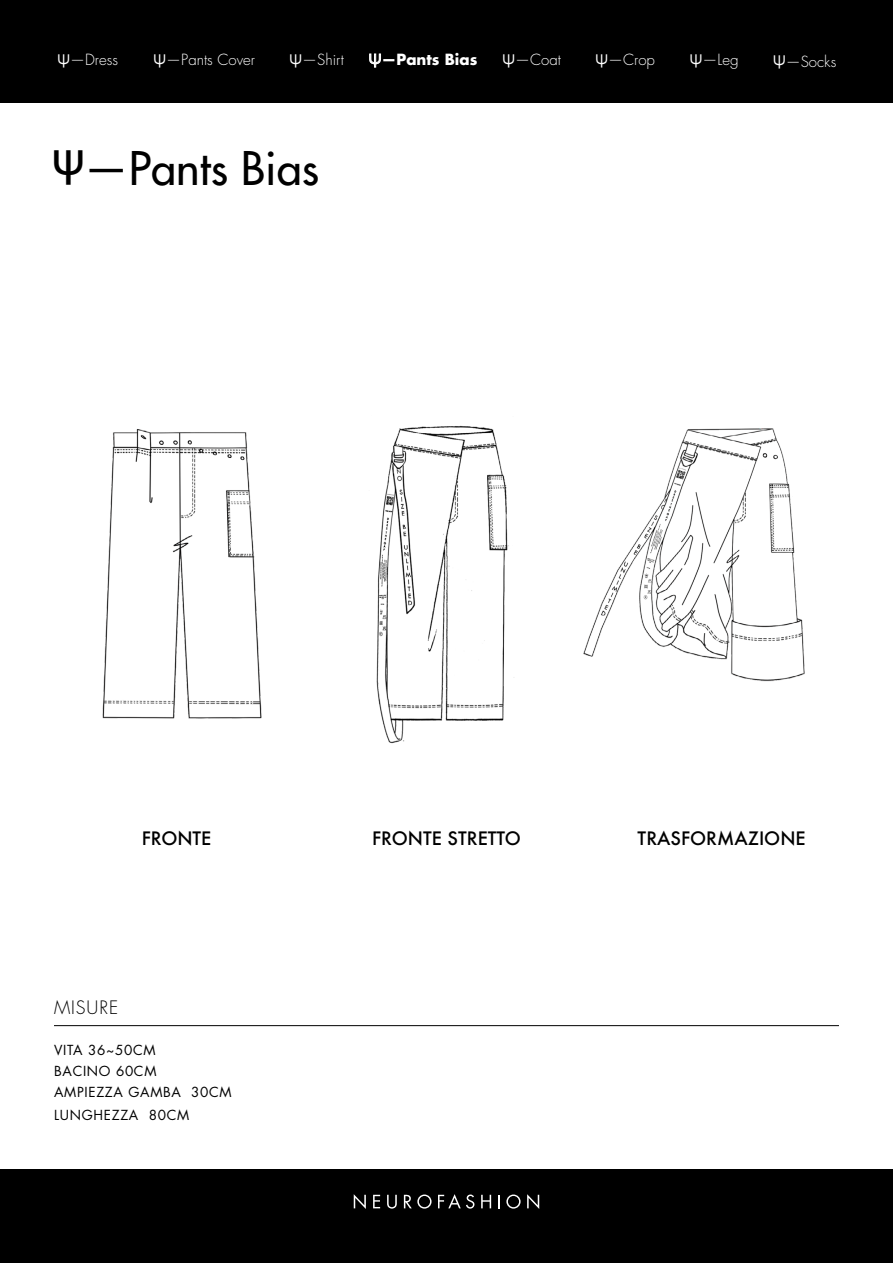
<style>
.page{position:relative;width:893px;height:1263px;background:#fff}
.page>*{position:absolute;margin:0;border:0;box-sizing:border-box;transform-origin:0 0}
.t1{font:500 45.15px "Futura Std";color:#000}
.t2{font:500 18px "Futura";color:#000}
.t3{font:300 18px "Futura Std";letter-spacing:.05em;color:#000}
.t4{font:300 15px "Futura Std";color:#fff}
.t5{font:700 15px "Futura Std";color:#fff}
.t6{font:13.5px/21.6px "Futura Std";letter-spacing:.05em;color:#000}
.s1{font-family:"ST Heiti TC";font-size:18px}
.s2{font-family:"ST Heiti TC";font-weight:300;font-size:18px}
</style>
<div class="page">
<div style="left:0;top:1169px;width:893px;height:94px;background:#000"></div>
<div style="left:0;top:0;width:893px;height:102px;background:#000"></div>
<hr style="left:54px;top:1025px;width:785px;height:1px;background:#000">
<svg style="left:354px;top:1194px;width:12px;height:15px"></svg>
<svg style="left:373px;top:1195px;width:7px;height:13px"></svg>
<svg style="left:387px;top:1195px;width:10px;height:13px"></svg>
<svg style="left:404px;top:1194px;width:28px;height:14px"></svg>
<svg style="left:438px;top:1194px;width:36px;height:14px"></svg>
<svg style="left:481px;top:1195px;width:10px;height:13px"></svg>
<svg style="left:498px;top:1195px;width:2px;height:13px"></svg>
<svg style="left:506px;top:1194px;width:15px;height:14px"></svg>
<svg style="left:527px;top:1194px;width:12px;height:15px"></svg>
<img style="left:102px;top:425px;width:407px;height:319px">
<img style="left:583px;top:428px;width:222px;height:254px">
<p class="t4" style="left:57px;top:51px;width:62px"><span class="s1">ψ</span>—Dress</p>
<p class="t4" style="left:153px;top:51px;width:103px"><span class="s1">ψ</span>—Pants Cover</p>
<p class="t4" style="left:289px;top:51px;width:56px"><span class="s1">ψ</span>—Shirt</p>
<p class="t5" style="left:368px;top:50px;width:110px"><span class="s2">ψ</span>—Pants Bias</p>
<p class="t4" style="left:502px;top:51px;width:60px"><span class="s1">ψ</span>—Coat</p>
<p class="t4" style="left:595px;top:51px;width:61px"><span class="s1">ψ</span>—Crop</p>
<p class="t4" style="left:690px;top:51px;width:51px"><span class="s1">ψ</span>—Leg</p>
<p class="t4" style="left:773px;top:52px;width:65px"><span class="s1">ψ</span>—Socks</p>
<h1 class="t1" style="left:51px;top:140px;width:270px"><sup>ψ</sup>—Pants Bias</h1>
<h2 class="t2" style="left:142px;top:826px;width:71px">FRONTE</h2>
<h2 class="t2" style="left:372px;top:826px;width:150px">FRONTE STRETTO</h2>
<h2 class="t2" style="left:638px;top:826px;width:170px">TRASFORMAZIONE</h2>
<h2 class="t3" style="left:54px;top:997px;width:66px">MISURE</h2>
<p class="t6" style="left:54px;top:1039px;width:179px">VITA 36~50CM<br>BACINO 60CM<br>AMPIEZZA GAMBA 30CM<br>LUNGHEZZA 80CM</p>
</div>
